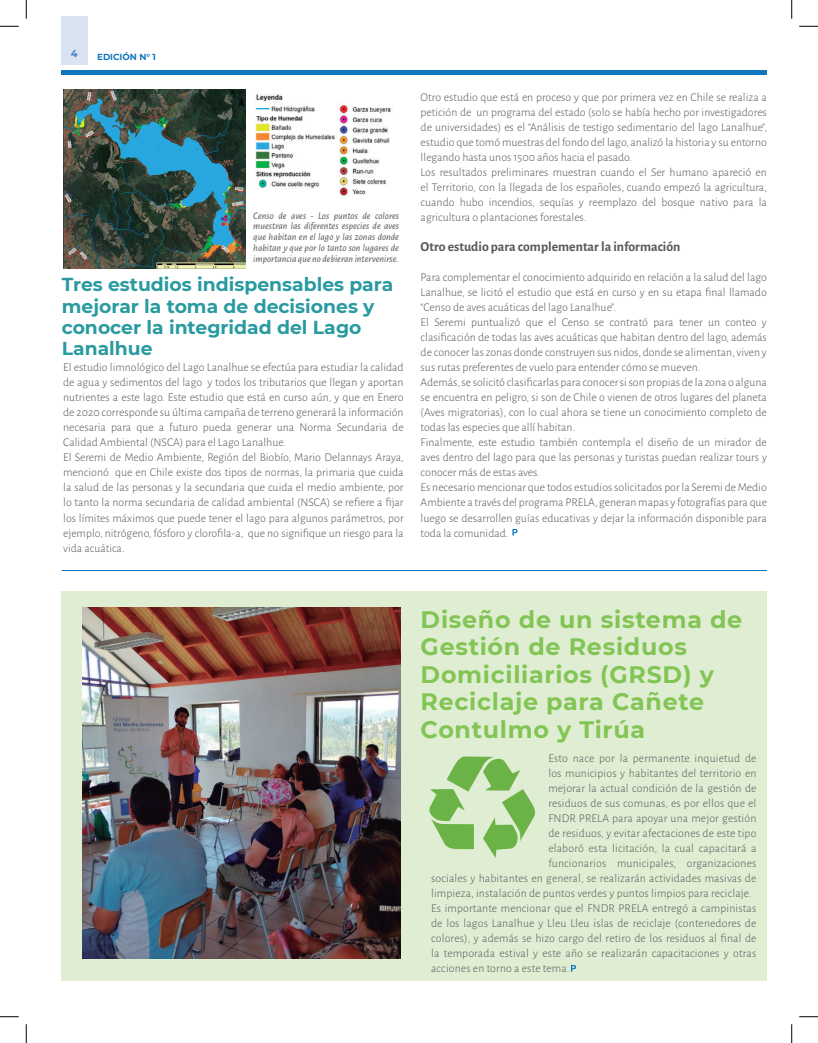
<style>
.page{position:relative;width:818px;height:1043px;background:#fff}
.page>*{position:absolute;margin:0;border:0;box-sizing:border-box;transform-origin:0 0}
.t1{font:700 23.75px/27.5px "Montserrat";letter-spacing:.03em;color:#83c555}
.t2{font:700 18.75px/21.2px "Montserrat";color:#299ba0}
.t3{font:700 13.75px "Alegreya Sans";color:#57585a}
.t4{font:300 11.88px/15px "Alegreya Sans";color:#57585a;text-align:justify}
.t5{font:italic 10px/10.8px "Alegreya Sans";color:#57585a;text-align:justify}
.t6{font:700 10px "Montserrat";color:#4b7fc1}
.t7{font:700 8.75px "Montserrat";color:#1077be}
</style>
<div class="page">
<hr style="left:62px;top:71px;width:704px;height:4px;background:#1077be">
<div style="left:61px;top:16px;width:27px;height:49px;background:#d9e3f2"></div>
<div style="left:62px;top:591px;width:704px;height:390px;background:#dfeed3"></div>
<hr style="left:62px;top:570px;width:704px;height:1px;background:#1077be">
<img style="left:63px;top:89px;width:183px;height:179px">
<img style="left:256px;top:94px;width:135px;height:102px">
<img style="left:82px;top:607px;width:318px;height:351px">
<svg style="left:429px;top:756px;width:106px;height:102px"></svg>
<svg style="left:512px;top:529px;width:5px;height:6px"></svg>
<svg style="left:571px;top:965px;width:5px;height:6px"></svg>
<svg style="left:0;top:25px;width:19px;height:2px"></svg>
<svg style="left:799px;top:25px;width:19px;height:2px"></svg>
<svg style="left:0;top:1016px;width:19px;height:1px"></svg>
<svg style="left:799px;top:1016px;width:19px;height:1px"></svg>
<svg style="left:25px;top:0;width:2px;height:19px"></svg>
<svg style="left:25px;top:1024px;width:2px;height:18px"></svg>
<svg style="left:791px;top:0;width:1px;height:19px"></svg>
<svg style="left:791px;top:1024px;width:1px;height:18px"></svg>
<p class="t6" style="left:71px;top:46px;width:8px">4</p>
<p class="t7" style="left:97px;top:51px;width:60px">EDICIÓN N° 1</p>
<p class="t5" style="left:253px;top:210px;width:147px">Censo de aves - Los puntos de colores muestran las diferentes especies de aves que habitan en el lago y las zonas donde habitan y que por lo tanto son lugares de importancia que no debieran intervenirse.</p>
<p class="t2" style="left:62px;top:273px;width:333px">Tres estudios indispensables para mejorar la toma de decisiones y conocer la integridad del Lago<br>Lanalhue</p>
<p class="t4" style="left:63px;top:360px;width:342px">El estudio limnológico del Lago Lanalhue se efectúa para estudiar la calidad de agua y sedimentos del lago y todos los tributarios que llegan y aportan nutrientes a este lago. Este estudio que está en curso aún, y que en Enero de 2020 corresponde su última campaña de terreno generará la información necesaria para que a futuro pueda generar una Norma Secundaria de Calidad Ambiental (NSCA) para el Lago Lanalhue.</p>
<p class="t4" style="left:63px;top:450px;width:342px">El Seremi de Medio Ambiente, Región del Biobío, Mario Delannays Araya, mencionó que en Chile existe dos tipos de normas, la primaria que cuida la salud de las personas y la secundaria que cuida el medio ambiente, por lo tanto la norma secundaria de calidad ambiental (NSCA) se refiere a fijar los límites máximos que puede tener el lago para algunos parámetros, por ejemplo, nitrógeno, fósforo y clorofila-a, que no signifique un riesgo para la vida acuática.</p>
<p class="t4" style="left:420px;top:90px;width:348px">Otro estudio que está en proceso y que por primera vez en Chile se realiza a petición de un programa del estado (solo se había hecho por investigadores de universidades) es el “Análisis de testigo sedimentario del lago Lanalhue”, estudio que tomó muestras del fondo del lago, analizó la historia y su entorno llegando hasta unos 1500 años hacia el pasado.</p>
<p class="t4" style="left:420px;top:165px;width:348px">Los resultados preliminares muestran cuando el Ser humano apareció en el Territorio, con la llegada de los españoles, cuando empezó la agricultura, cuando hubo incendios, sequías y reemplazo del bosque nativo para la agricultura o plantaciones forestales.</p>
<p class="t3" style="left:420px;top:237px;width:261px">Otro estudio para complementar la información</p>
<p class="t4" style="left:420px;top:270px;width:348px">Para complementar el conocimiento adquirido en relación a la salud del lago Lanalhue, se licitó el estudio que está en curso y en su etapa final llamado “Censo de aves acuáticas del lago Lanalhue”.</p>
<p class="t4" style="left:420px;top:315px;width:348px">El Seremi puntualizó que el Censo se contrató para tener un conteo y clasificación de todas las aves acuáticas que habitan dentro del lago, además de conocer las zonas donde construyen sus nidos, donde se alimentan, viven y sus rutas preferentes de vuelo para entender cómo se mueven.</p>
<p class="t4" style="left:420px;top:375px;width:348px">Además, se solicitó clasificarlas para conocer si son propias de la zona o alguna</p>
<p class="t4" style="left:420px;top:390px;width:348px">se encuentra en peligro, si son de Chile o vienen de otros lugares del planeta (Aves migratorias), con lo cual ahora se tiene un conocimiento completo de todas las especies que allí habitan.</p>
<p class="t4" style="left:420px;top:435px;width:348px">Finalmente, este estudio también contempla el diseño de un mirador de aves dentro del lago para que las personas y turistas puedan realizar tours y conocer más de estas aves.</p>
<p class="t4" style="left:420px;top:480px;width:348px">Es necesario mencionar que todos estudios solicitados por la Seremi de Medio Ambiente a través del programa PRELA, generan mapas y fotografías para que luego se desarrollen guías educativas y dejar la información disponible para toda la comunidad.</p>
<p class="t1" style="left:420px;top:604px;width:323px">Diseño de un sistema de</p>
<p class="t1" style="left:420px;top:632px;width:295px">Gestión de Residuos<br>Domiciliarios (GRSD) y<br>Reciclaje para Cañete<br>Contulmo y Tirúa</p>
<p class="t4" style="left:548px;top:750px;width:209px">Esto nace por la permanente inquietud de</p>
<p class="t4" style="left:548px;top:765px;width:209px">los municipios y habitantes del territorio en</p>
<p class="t4" style="left:548px;top:780px;width:209px">mejorar la actual condición de la gestión de</p>
<p class="t4" style="left:548px;top:795px;width:209px">residuos de sus comunas, es por ellos que el</p>
<p class="t4" style="left:548px;top:810px;width:209px">FNDR PRELA para apoyar una mejor gestión</p>
<p class="t4" style="left:548px;top:825px;width:209px">de residuos, y evitar afectaciones de este tipo</p>
<p class="t4" style="left:548px;top:840px;width:209px">elaboró esta licitación, la cual capacitará a</p>
<p class="t4" style="left:548px;top:855px;width:209px">funcionarios municipales, organizaciones</p>
<p class="t4" style="left:431px;top:870px;width:327px">sociales y habitantes en general, se realizarán actividades masivas de</p>
<p class="t4" style="left:431px;top:885px;width:322px">limpieza, instalación de puntos verdes y puntos limpios para reciclaje.</p>
<p class="t4" style="left:431px;top:900px;width:327px">Es importante mencionar que el FNDR PRELA entregó a campinistas de los lagos Lanalhue y Lleu Lleu islas de reciclaje (contenedores de colores), y además se hizo cargo del retiro de los residuos al final de la temporada estival y este año se realizarán capacitaciones y otras acciones en torno a este tema.</p>
</div>
